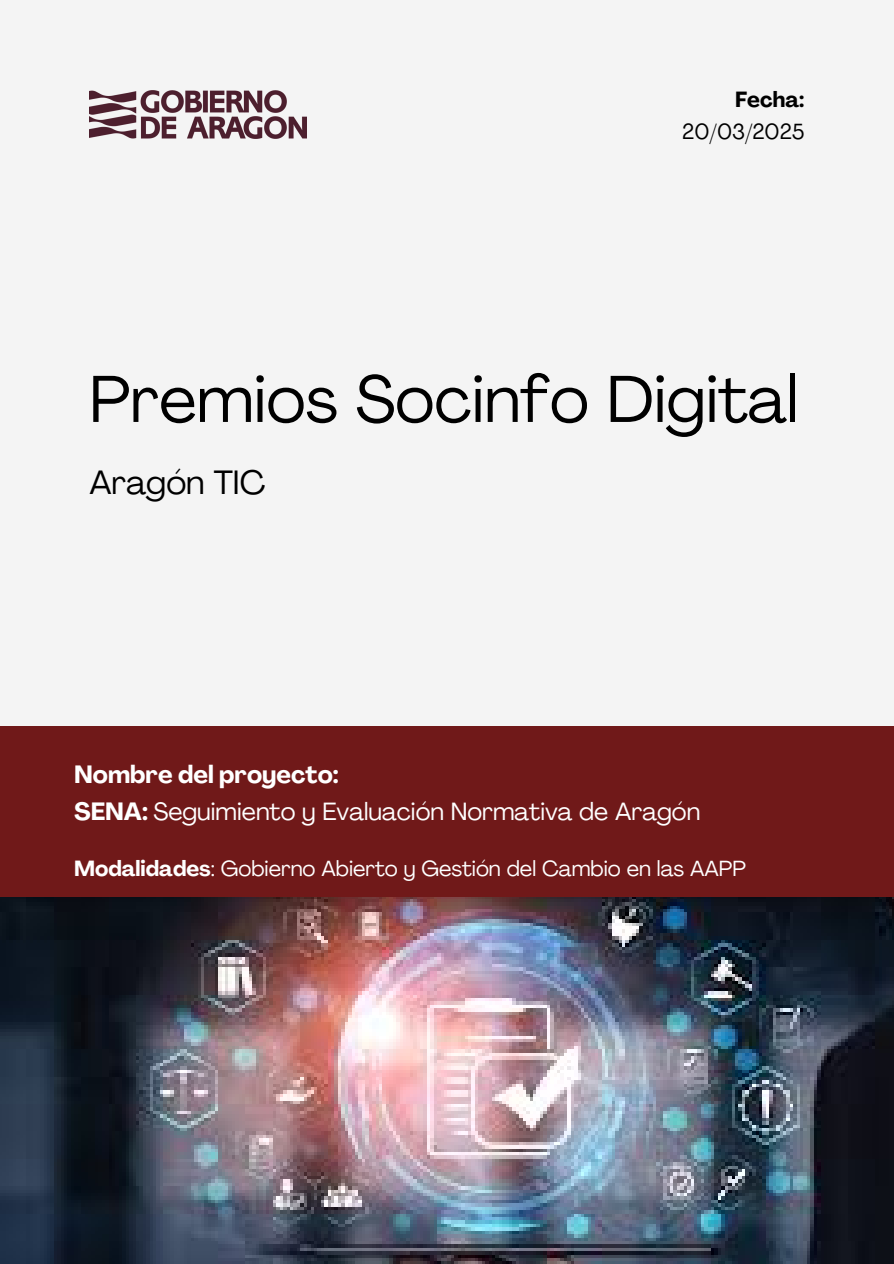
<style>
.page{position:relative;width:894px;height:1264px;background:#fff}
.page>*{position:absolute;margin:0;border:0;box-sizing:border-box;transform-origin:0 0}
.t1{font:65.25px "Agrandir";color:#000}
.t2{font:33.3px "Agrandir";color:#000}
.t3{font:24.6px "Agrandir";color:#fff}
.t4{font:700 24.6px "Agrandir";color:#fff}
.t5{font:21.6px "Agrandir";color:#fff}
.t6{font:21.6px "Agrandir";color:#000}
.t7{font:700 21.6px "Agrandir";color:#000}
.s1{font-weight:700}
</style>
<div class="page">
<div style="left:0;top:0;width:893px;height:1263px;background:#f4f4f4"></div>
<div style="left:0;top:726px;width:893px;height:198px;background:#701919"></div>
<img style="left:0;top:897px;width:893px;height:366px">
<img style="left:89px;top:90px;width:217px;height:48px">
<h3 class="t7" style="left:735px;top:91px;width:71px">Fecha:</h3>
<h4 class="t6" style="left:682px;top:123px;width:123px">20/03/2025</h4>
<h5 class="t1" style="left:89px;top:373px;width:710px">Premios Socinfo Digital</h5>
<p class="t2" style="left:89px;top:469px;width:177px">Aragón TIC</p>
<p class="t4" style="left:74px;top:764px;width:266px">Nombre del proyecto:</p>
<h1 class="t3" style="left:74px;top:801px;width:627px"><span class="s1">SENA:</span> Seguimiento y Evaluación Normativa de Aragón</h1>
<h2 class="t5" style="left:74px;top:860px;width:673px"><span class="s1">Modalidades</span>: Gobierno Abierto y Gestión del Cambio en las AAPP</h2>
</div>
